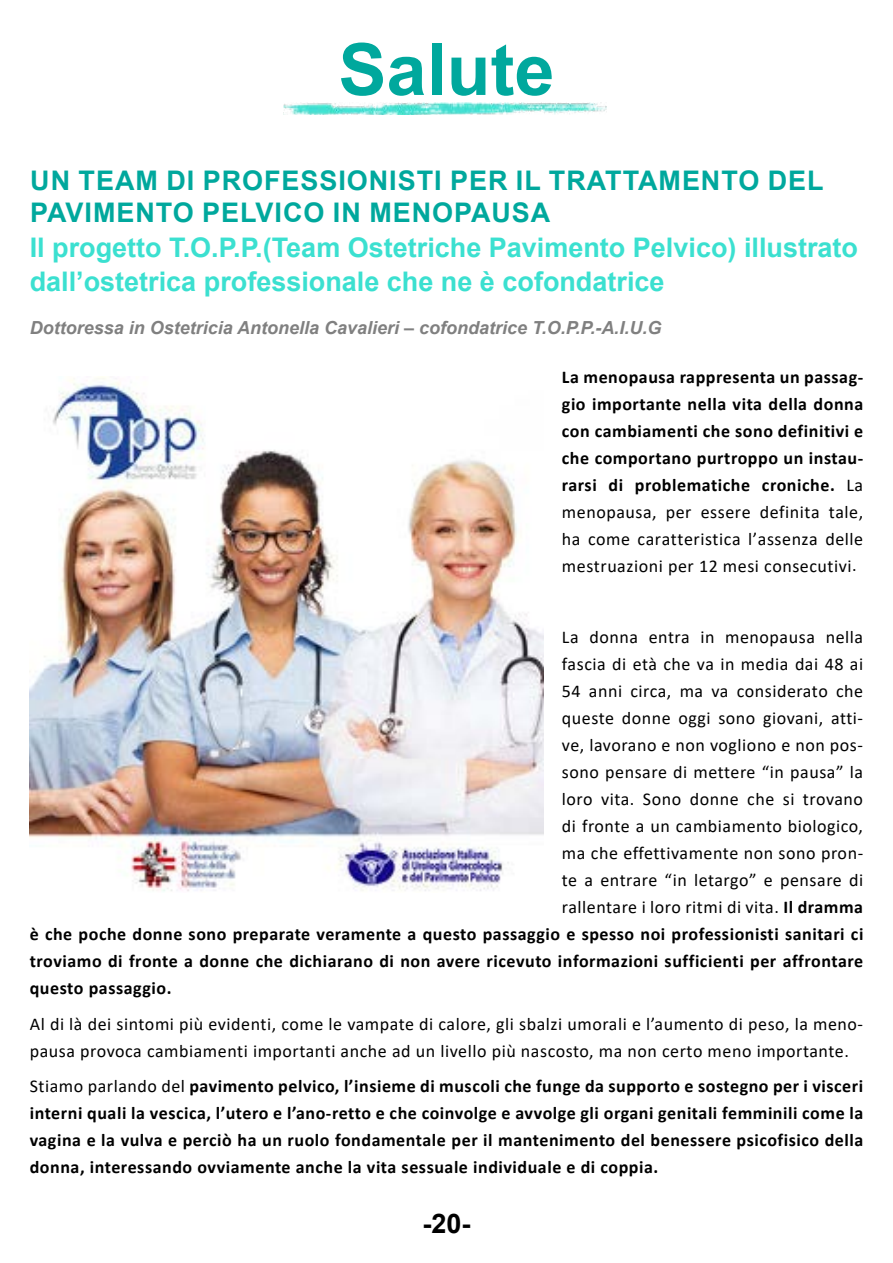
<style>
.page{position:relative;width:893px;height:1263px;background:#fff}
.page>*{position:absolute;margin:0;border:0;box-sizing:border-box;transform-origin:0 0}
.t1{font:700 72px "Arial";color:#00a89d}
.t2{font:700 27px/34.5px "Arial";color:#3be0d0}
.t3{font:700 27px/32.4px "Arial";letter-spacing:.035em;color:#00a89d}
.t4{font:700 27px "Arial";color:#000}
.t5{font:700 18px/27px "Calibri";letter-spacing:.03em;color:#000;text-align:justify}
.t6{font:18px/27px "Calibri";letter-spacing:.03em;color:#000}
.t7{font:italic 700 18px "Arial";color:#808080}
.s1{font-weight:400}
.s2{font-weight:700}
</style>
<div class="page">
<img style="left:283px;top:102px;width:323px;height:13px">
<img style="left:30px;top:376px;width:514px;height:515px">
<h1 class="t1" style="left:338px;top:19px;width:218px">Salute</h1>
<h2 class="t3" style="left:30px;top:164px;width:795px">UN TEAM DI PROFESSIONISTI PER IL TRATTAMENTO DEL<br>PAVIMENTO PELVICO IN MENOPAUSA</h2>
<h2 class="t2" style="left:30px;top:230px;width:830px">Il progetto T.O.P.P.(Team Ostetriche Pavimento Pelvico) illustrato dall’ostetrica professionale che ne è cofondatrice</h2>
<p class="t7" style="left:30px;top:316px;width:633px">Dottoressa in Ostetricia Antonella Cavalieri – cofondatrice T.O.P.P.-A.I.U.G</p>
<p class="t5" style="left:562px;top:363px;width:303px">La menopausa rappresenta un passag&shy;gio importante nella vita della donna con cambiamenti che sono definitivi e che comportano purtroppo un instau&shy;rarsi di problematiche croniche. <span class="s1">La menopausa, per essere definita tale, ha come caratteristica l’assenza delle mestruazioni per 12 mesi consecutivi.</span></p>
<p class="t6" style="left:562px;top:623px;width:303px">La donna entra in menopausa nella</p>
<p class="t6" style="left:562px;top:650px;width:303px">fascia di età che va in media dai 48 ai</p>
<p class="t6" style="left:562px;top:677px;width:303px">54 anni circa, ma va considerato che</p>
<p class="t6" style="left:562px;top:704px;width:303px">queste donne oggi sono giovani, atti-</p>
<p class="t6" style="left:562px;top:731px;width:303px">ve, lavorano e non vogliono e non pos-</p>
<p class="t6" style="left:562px;top:758px;width:303px">sono pensare di mettere “in pausa” la</p>
<p class="t6" style="left:562px;top:785px;width:303px">loro vita. Sono donne che si trovano</p>
<p class="t6" style="left:562px;top:812px;width:303px">di fronte a un cambiamento biologico,</p>
<p class="t6" style="left:562px;top:839px;width:303px">ma che effettivamente non sono pron-</p>
<p class="t6" style="left:562px;top:866px;width:303px">te a entrare “in letargo” e pensare di</p>
<p class="t6" style="left:562px;top:893px;width:303px">rallentare i loro ritmi di vita. <span class="s2">Il dramma</span></p>
<p class="t5" style="left:30px;top:920px;width:835px">è che poche donne sono preparate veramente a questo passaggio e spesso noi professionisti sanitari ci</p>
<p class="t5" style="left:30px;top:947px;width:835px">troviamo di fronte a donne che dichiarano di non avere ricevuto informazioni sufficienti per affrontare</p>
<p class="t5" style="left:30px;top:974px;width:143px">questo passaggio.</p>
<p class="t6" style="left:30px;top:1010px;width:835px">Al di là dei sintomi più evidenti, come le vampate di calore, gli sbalzi umorali e l’aumento di peso, la meno&shy;pausa provoca cambiamenti importanti anche ad un livello più nascosto, ma non certo meno importante.</p>
<p class="t5" style="left:30px;top:1072px;width:835px"><span class="s1">Stiamo parlando del</span> pavimento pelvico, l’insieme di muscoli che funge da supporto e sostegno per i visceri interni quali la vescica, l’utero e l’ano-retto e che coinvolge e avvolge gli organi genitali femminili come la vagina e la vulva e perciò ha un ruolo fondamentale per il mantenimento del benessere psicofisico della donna, interessando ovviamente anche la vita sessuale individuale e di coppia.</p>
<h2 class="t4" style="left:422px;top:1204px;width:50px">-20-</h2>
</div>
